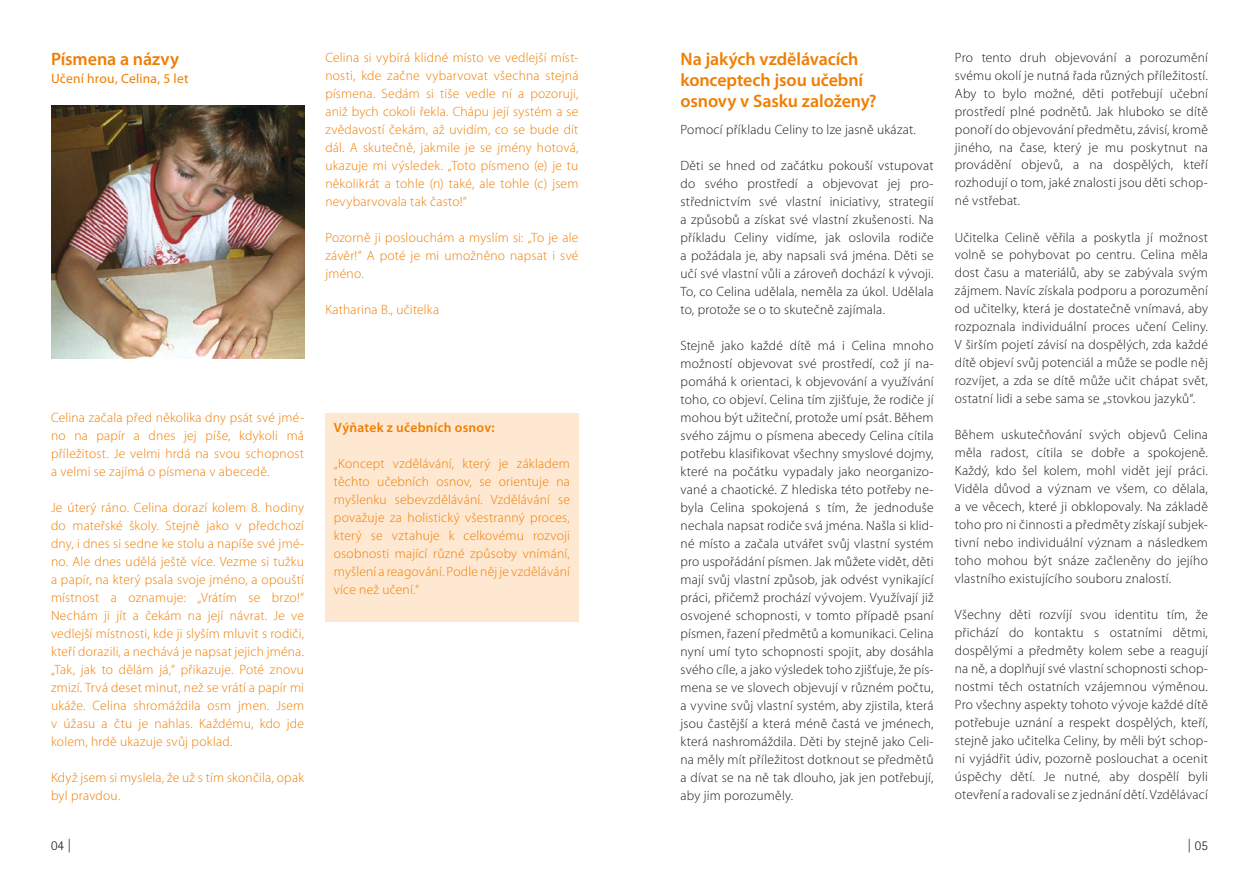
<style>
.page{position:relative;width:1259px;height:893px;background:#fff}
.page>*{position:absolute;margin:0;border:0;box-sizing:border-box;transform-origin:0 0}
.t1{font:600 18px/21px "Myriad Pro";letter-spacing:-.005em;color:#ef7d00}
.t2{font:300 13.5px/18px "Myriad Pro";letter-spacing:.015em;color:#1b1a19;text-align:justify}
.t3{font:300 13.5px/18px "Myriad Pro";letter-spacing:.015em;color:#ef7d00;text-align:justify}
.t4{font:600 13.5px "Myriad Pro";letter-spacing:.02em;color:#ef7d00}
.t5{font:13.5px "Myriad Pro";letter-spacing:.015em;color:#ef7d00}
.t6{font:300 13.5px "Agfa Rotis Sans Serif";color:#1b1a19}
</style>
<div class="page">
<div style="left:325px;top:414px;width:253px;height:208px;background:#fee8d2"></div>
<img style="left:51px;top:105px;width:253px;height:253px">
<h1 class="t1" style="left:51px;top:48px;width:130px">Písmena a názvy</h1>
<p class="t5" style="left:51px;top:70px;width:139px">Učení hrou, Celina, 5 let</p>
<p class="t3" style="left:325px;top:48px;width:255px">Celina si vybírá klidné místo ve vedlejší míst&shy;nosti, kde začne vybarvovat všechna stejná písmena. Sedám si tiše vedle ní a pozoruji, aniž bych cokoli řekla. Chápu její systém a se zvědavostí čekám, až uvidím, co se bude dít dál. A skutečně, jakmile je se jmény hotová, ukazuje mi výsledek. „Toto písmeno (e) je tu několikrát a tohle (n) také, ale tohle (c) jsem nevybarvovala tak často!“</p>
<p class="t3" style="left:325px;top:228px;width:255px">Pozorně ji poslouchám a myslím si: „To je ale závěr!“ A poté je mi umožněno napsat i své jméno.</p>
<p class="t3" style="left:325px;top:300px;width:115px">Katharina B., učitelka</p>
<p class="t3" style="left:51px;top:408px;width:255px">Celina začala před několika dny psát své jmé&shy;no na papír a dnes jej píše, kdykoli má příležitost. Je velmi hrdá na svou schopnost a velmi se zajímá o písmena v abecedě.</p>
<p class="t3" style="left:51px;top:498px;width:255px">Je úterý ráno. Celina dorazí kolem 8. hodiny do mateřské školy. Stejně jako v předchozí dny, i dnes si sedne ke stolu a napíše své jmé&shy;no. Ale dnes udělá ještě více. Vezme si tužku a papír, na který psala svoje jméno, a opouští místnost a oznamuje: „Vrátím se brzo!“ Nechám ji jít a čekám na její návrat. Je ve vedlejší místnosti, kde ji slyším mluvit s rodiči, kteří dorazili, a nechává je napsat jejich jména. „Tak, jak to dělám já,“ přikazuje. Poté znovu zmizí. Trvá deset minut, než se vrátí a papír mi ukáže. Celina shromáždila osm jmen. Jsem v úžasu a čtu je nahlas. Každému, kdo jde kolem, hrdě ukazuje svůj poklad.</p>
<p class="t3" style="left:51px;top:768px;width:254px">Když jsem si myslela, že už s tím skončila, opak byl pravdou.</p>
<p class="t4" style="left:334px;top:419px;width:162px">Výňatek z učebních osnov:</p>
<p class="t3" style="left:334px;top:455px;width:238px">„Koncept vzdělávání, který je základem těchto učebních osnov, se orientuje na myšlenku sebevzdělávání. Vzdělávání se považuje za holistický všestranný proces, který se vztahuje k celkovému rozvoji osobnosti mající různé způsoby vnímání, myšlení a reagování. Podle něj je vzdělávání více než učení.“</p>
<h1 class="t1" style="left:680px;top:48px;width:197px">Na jakých vzdělávacích konceptech jsou učební osnovy v Sasku založeny?</h1>
<p class="t2" style="left:680px;top:120px;width:237px">Pomocí příkladu Celiny to lze jasně ukázat.</p>
<p class="t2" style="left:680px;top:156px;width:255px">Děti se hned od začátku pokouší vstupovat do svého prostředí a objevovat jej pro&shy;střednictvím své vlastní iniciativy, strategií a způsobů a získat své vlastní zkušenosti. Na příkladu Celiny vidíme, jak oslovila rodiče a požádala je, aby napsali svá jména. Děti se učí své vlastní vůli a zároveň dochází k vývoji.<br>To, co Celina udělala, neměla za úkol. Udělala to, protože se o to skutečně zajímala.</p>
<p class="t2" style="left:680px;top:336px;width:255px">Stejně jako každé dítě má i Celina mnoho možností objevovat své prostředí, což jí na&shy;pomáhá k orientaci, k objevování a využívání toho, co objeví. Celina tím zjišťuje, že rodiče jí mohou být užiteční, protože umí psát. Během svého zájmu o písmena abecedy Celina cítila potřebu klasifikovat všechny smyslové dojmy, které na počátku vypadaly jako neorganizo&shy;vané a chaotické. Z hlediska této potřeby ne&shy;byla Celina spokojená s tím, že jednoduše nechala napsat rodiče svá jména. Našla si klid&shy;né místo a začala utvářet svůj vlastní systém pro uspořádání písmen. Jak můžete vidět, děti mají svůj vlastní způsob, jak odvést vynikající práci, přičemž prochází vývojem. Využívají již osvojené schopnosti, v tomto případě psaní písmen, řazení předmětů a komunikaci. Celina nyní umí tyto schopnosti spojit, aby dosáhla svého cíle, a jako výsledek toho zjišťuje, že pís&shy;mena se ve slovech objevují v různém počtu, a vyvine svůj vlastní systém, aby zjistila, která jsou častější a která méně častá ve jménech, která nashromáždila. Děti by stejně jako Celi&shy;na měly mít příležitost dotknout se předmětů a dívat se na ně tak dlouho, jak jen potřebují, aby jim porozuměly.</p>
<p class="t2" style="left:955px;top:48px;width:255px">Pro tento druh objevování a porozumění svému okolí je nutná řada různých příležitostí.<br>Aby to bylo možné, děti potřebují učební prostředí plné podnětů. Jak hluboko se dítě ponoří do objevování předmětu, závisí, kromě jiného, na čase, který je mu poskytnut na provádění objevů, a na dospělých, kteří rozhodují o tom, jaké znalosti jsou děti schop&shy;né vstřebat.</p>
<p class="t2" style="left:955px;top:228px;width:255px">Učitelka Celině věřila a poskytla jí možnost volně se pohybovat po centru. Celina měla dost času a materiálů, aby se zabývala svým zájmem. Navíc získala podporu a porozumění od učitelky, která je dostatečně vnímavá, aby rozpoznala individuální proces učení Celiny.<br>V širším pojetí závisí na dospělých, zda každé dítě objeví svůj potenciál a může se podle něj rozvíjet, a zda se dítě může učit chápat svět, ostatní lidi a sebe sama se „stovkou jazyků“.</p>
<p class="t2" style="left:955px;top:426px;width:255px">Během uskutečňování svých objevů Celina měla radost, cítila se dobře a spokojeně.<br>Každý, kdo šel kolem, mohl vidět její práci.<br>Viděla důvod a význam ve všem, co dělala, a ve věcech, které ji obklopovaly. Na základě toho pro ni činnosti a předměty získají subjek&shy;tivní nebo individuální význam a následkem toho mohou být snáze začleněny do jejího vlastního existujícího souboru znalostí.</p>
<p class="t2" style="left:955px;top:606px;width:255px">Všechny děti rozvíjí svou identitu tím, že přichází do kontaktu s ostatními dětmi, dospělými a předměty kolem sebe a reagují na ně, a doplňují své vlastní schopnosti schop&shy;nostmi těch ostatních vzájemnou výměnou.<br>Pro všechny aspekty tohoto vývoje každé dítě potřebuje uznání a respekt dospělých, kteří, stejně jako učitelka Celiny, by měli být schop&shy;ni vyjádřit údiv, pozorně poslouchat a ocenit úspěchy dětí. Je nutné, aby dospělí byli otevření a radovali se z jednání dětí. Vzdělávací</p>
<p class="t6" style="left:51px;top:838px;width:22px">04 |</p>
<p class="t6" style="left:1187px;top:838px;width:22px">| 05</p>
</div>
